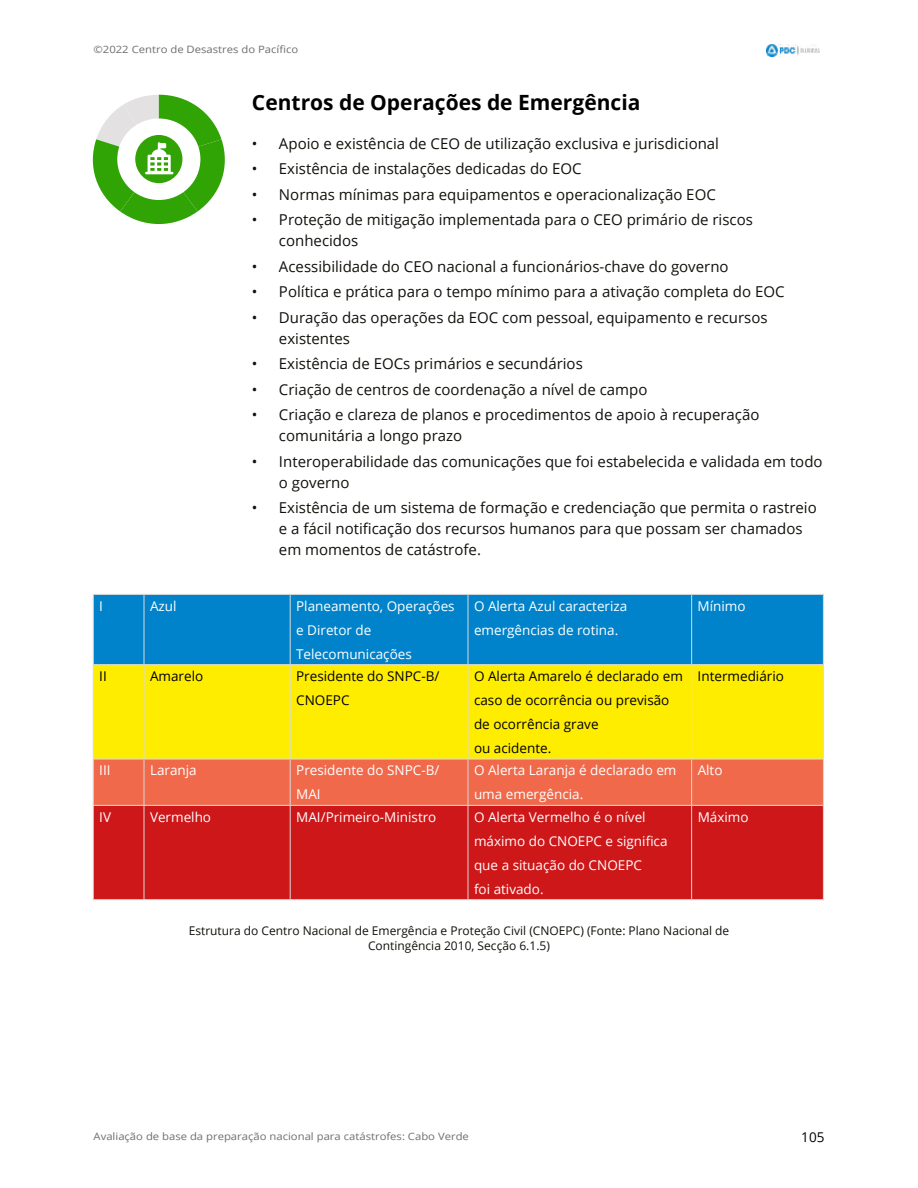
<style>
.page{position:relative;width:918px;height:1188px;background:#fff}
.page>*{position:absolute;margin:0;border:0;box-sizing:border-box;transform-origin:0 0}
.t1{font:700 21px "Open Sans";color:#000}
.t2{font:15px/21px "Open Sans";color:#12100b}
.t3{font:13.5px/24px "Open Sans";color:#fff}
.t4{font:13.5px/24px "Open Sans";color:#000}
.t5{font:12px/14.4px "Open Sans";color:#12100b;text-align:center}
.t6{font:10.2px "Open Sans";color:#6e6f71;scale:1.11 1}
</style>
<div class="page">
<img style="left:766px;top:44px;width:54px;height:12px">
<svg style="left:92px;top:95px;width:133px;height:129px"></svg>
<div style="left:94px;top:595px;width:729px;height:69px;background:#0083ca"></div>
<div style="left:94px;top:665px;width:729px;height:94px;background:#ffed00"></div>
<div style="left:94px;top:760px;width:729px;height:45px;background:#f0694a"></div>
<div style="left:94px;top:806px;width:729px;height:93px;background:#cd1719"></div>
<hr style="left:93px;top:594px;width:51px;height:1px;background:#dadada">
<hr style="left:93px;top:595px;width:1px;height:69px;background:#dadada">
<hr style="left:144px;top:594px;width:146px;height:1px;background:#dadada">
<hr style="left:144px;top:595px;width:1px;height:69px;background:#dadada">
<hr style="left:290px;top:594px;width:178px;height:1px;background:#dadada">
<hr style="left:290px;top:595px;width:1px;height:69px;background:#dadada">
<hr style="left:468px;top:594px;width:224px;height:1px;background:#dadada">
<hr style="left:468px;top:595px;width:1px;height:69px;background:#dadada">
<hr style="left:692px;top:594px;width:132px;height:1px;background:#dadada">
<hr style="left:691px;top:595px;width:1px;height:69px;background:#dadada">
<hr style="left:823px;top:595px;width:1px;height:69px;background:#dadada">
<hr style="left:93px;top:664px;width:51px;height:1px;background:#dadada">
<hr style="left:93px;top:665px;width:1px;height:94px;background:#dadada">
<hr style="left:144px;top:664px;width:146px;height:1px;background:#dadada">
<hr style="left:144px;top:665px;width:1px;height:94px;background:#dadada">
<hr style="left:290px;top:664px;width:178px;height:1px;background:#dadada">
<hr style="left:290px;top:665px;width:1px;height:94px;background:#dadada">
<hr style="left:468px;top:664px;width:224px;height:1px;background:#dadada">
<hr style="left:468px;top:665px;width:1px;height:94px;background:#dadada">
<hr style="left:692px;top:664px;width:132px;height:1px;background:#dadada">
<hr style="left:691px;top:665px;width:1px;height:94px;background:#dadada">
<hr style="left:823px;top:665px;width:1px;height:94px;background:#dadada">
<hr style="left:93px;top:759px;width:51px;height:1px;background:#dadada">
<hr style="left:93px;top:759px;width:1px;height:46px;background:#dadada">
<hr style="left:144px;top:759px;width:146px;height:1px;background:#dadada">
<hr style="left:144px;top:759px;width:1px;height:46px;background:#dadada">
<hr style="left:290px;top:759px;width:178px;height:1px;background:#dadada">
<hr style="left:290px;top:759px;width:1px;height:46px;background:#dadada">
<hr style="left:468px;top:759px;width:224px;height:1px;background:#dadada">
<hr style="left:468px;top:759px;width:1px;height:46px;background:#dadada">
<hr style="left:692px;top:759px;width:132px;height:1px;background:#dadada">
<hr style="left:691px;top:759px;width:1px;height:46px;background:#dadada">
<hr style="left:823px;top:759px;width:1px;height:46px;background:#dadada">
<hr style="left:93px;top:805px;width:51px;height:1px;background:#dadada">
<hr style="left:93px;top:806px;width:1px;height:93px;background:#dadada">
<hr style="left:144px;top:805px;width:146px;height:1px;background:#dadada">
<hr style="left:144px;top:806px;width:1px;height:93px;background:#dadada">
<hr style="left:290px;top:805px;width:178px;height:1px;background:#dadada">
<hr style="left:290px;top:806px;width:1px;height:93px;background:#dadada">
<hr style="left:468px;top:805px;width:224px;height:1px;background:#dadada">
<hr style="left:468px;top:806px;width:1px;height:93px;background:#dadada">
<hr style="left:692px;top:805px;width:132px;height:1px;background:#dadada">
<hr style="left:691px;top:806px;width:1px;height:93px;background:#dadada">
<hr style="left:823px;top:806px;width:1px;height:93px;background:#dadada">
<hr style="left:93px;top:899px;width:51px;height:1px;background:#dadada">
<hr style="left:144px;top:899px;width:146px;height:1px;background:#dadada">
<hr style="left:290px;top:899px;width:178px;height:1px;background:#dadada">
<hr style="left:468px;top:899px;width:224px;height:1px;background:#dadada">
<hr style="left:692px;top:899px;width:132px;height:1px;background:#dadada">
<p class="t6" style="left:94px;top:42px;width:186px">©2022 Centro de Desastres do Pacífico</p>
<h1 class="t1" style="left:252px;top:87px;width:390px">Centros de Operações de Emergência</h1>
<p class="t2" style="left:252px;top:132px;width:469px">• Apoio e existência de CEO de utilização exclusiva e jurisdicional</p>
<p class="t2" style="left:252px;top:158px;width:331px">• Existência de instalações dedicadas do EOC</p>
<p class="t2" style="left:252px;top:183px;width:465px">• Normas mínimas para equipamentos e operacionalização EOC</p>
<p class="t2" style="left:279px;top:209px;width:475px;text-indent:-27px">• Proteção de mitigação implementada para o CEO primário de riscos conhecidos</p>
<p class="t2" style="left:252px;top:255px;width:478px">• Acessibilidade do CEO nacional a funcionários-chave do governo</p>
<p class="t2" style="left:252px;top:281px;width:534px">• Política e prática para o tempo mínimo para a ativação completa do EOC</p>
<p class="t2" style="left:279px;top:306px;width:490px;text-indent:-27px">• Duração das operações da EOC com pessoal, equipamento e recursos existentes</p>
<p class="t2" style="left:252px;top:353px;width:332px">• Existência de EOCs primários e secundários</p>
<p class="t2" style="left:252px;top:378px;width:397px">• Criação de centros de coordenação a nível de campo</p>
<p class="t2" style="left:279px;top:404px;width:482px;text-indent:-27px">• Criação e clareza de planos e procedimentos de apoio à recuperação comunitária a longo prazo</p>
<p class="t2" style="left:279px;top:450px;width:545px;text-indent:-27px">• Interoperabilidade das comunicações que foi estabelecida e validada em todo o governo</p>
<p class="t2" style="left:279px;top:497px;width:539px;text-indent:-27px">• Existência de um sistema de formação e credenciação que permita o rastreio e a fácil notificação dos recursos humanos para que possam ser chamados em momentos de catástrofe.</p>
<p class="t3" style="left:99px;top:593px;width:5px">I</p>
<p class="t3" style="left:150px;top:593px;width:28px">Azul</p>
<p class="t3" style="left:296px;top:593px;width:160px">Planeamento, Operações e Diretor de<br>Telecomunicações</p>
<p class="t3" style="left:474px;top:593px;width:155px">O Alerta Azul caracteriza emergências de rotina.</p>
<p class="t3" style="left:698px;top:593px;width:50px">Mínimo</p>
<p class="t4" style="left:99px;top:664px;width:9px">II</p>
<p class="t4" style="left:150px;top:664px;width:55px">Amarelo</p>
<p class="t4" style="left:296px;top:664px;width:145px">Presidente do SNPC-B/<br>CNOEPC</p>
<p class="t4" style="left:474px;top:664px;width:210px">O Alerta Amarelo é declarado em caso de ocorrência ou previsão de ocorrência grave<br>ou acidente.</p>
<p class="t4" style="left:698px;top:664px;width:88px">Intermediário</p>
<p class="t3" style="left:99px;top:758px;width:13px">III</p>
<p class="t3" style="left:150px;top:758px;width:48px">Laranja</p>
<p class="t3" style="left:296px;top:758px;width:145px">Presidente do SNPC-B/<br>MAI</p>
<p class="t3" style="left:474px;top:758px;width:204px">O Alerta Laranja é declarado em uma emergência.</p>
<p class="t3" style="left:698px;top:758px;width:26px">Alto</p>
<p class="t3" style="left:99px;top:804px;width:13px">IV</p>
<p class="t3" style="left:150px;top:804px;width:63px">Vermelho</p>
<p class="t3" style="left:296px;top:804px;width:142px">MAI/Primeiro-Ministro</p>
<p class="t3" style="left:474px;top:804px;width:195px">O Alerta Vermelho é o nível máximo do CNOEPC e significa que a situação do CNOEPC<br>foi ativado.</p>
<p class="t3" style="left:698px;top:804px;width:52px">Máximo</p>
<p class="t5" style="left:189px;top:923px;width:542px">Estrutura do Centro Nacional de Emergência e Proteção Civil (CNOEPC) (Fonte: Plano Nacional de<br>Contingência 2010, Secção 6.1.5)</p>
<p class="t6" style="left:94px;top:1130px;width:340px">Avaliação de base da preparação nacional para catástrofes: Cabo Verde</p>
<p class="t4" style="left:801px;top:1125px;width:25px">105</p>
</div>
